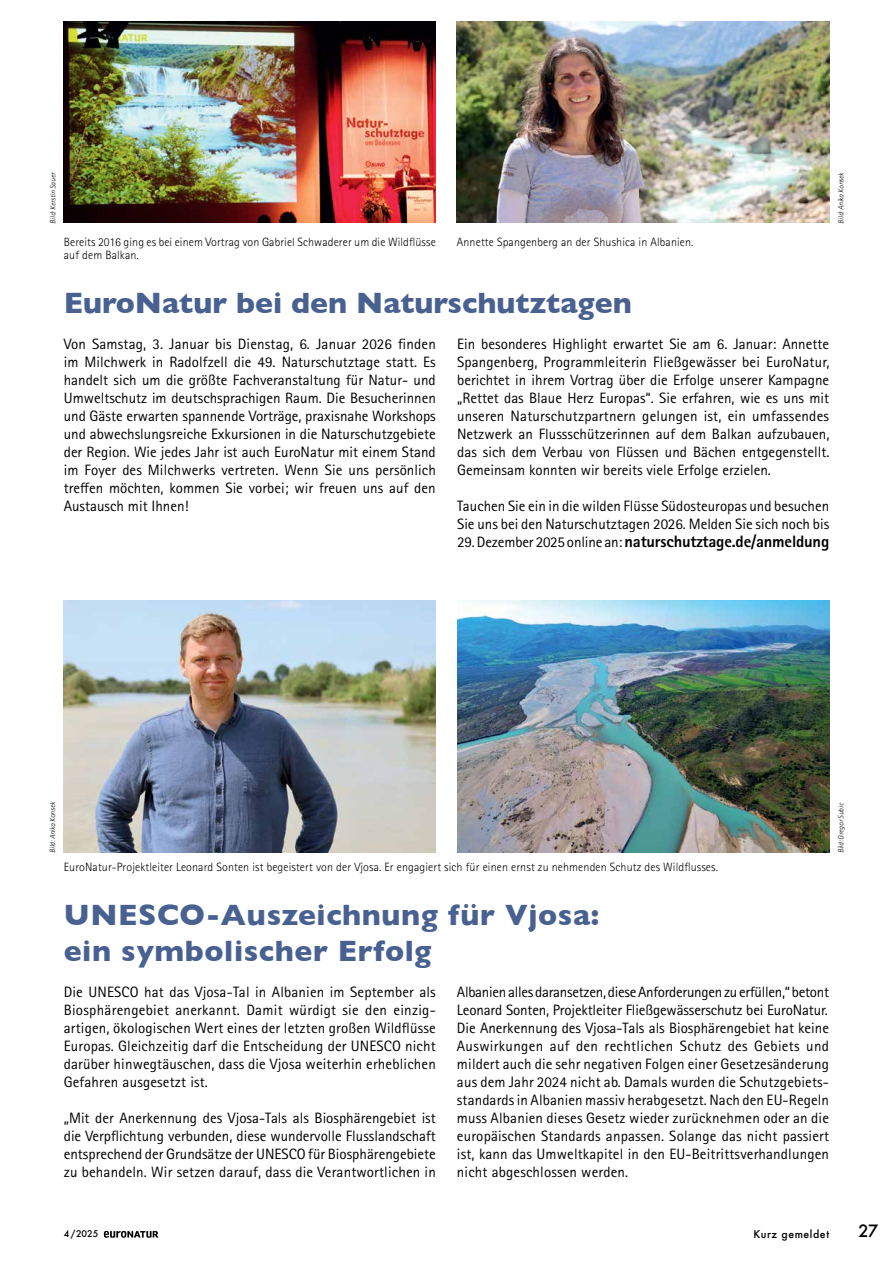
<style>
.page{position:relative;width:893px;height:1263px;background:#fff}
.page>*{position:absolute;margin:0;border:0;box-sizing:border-box;transform-origin:0 0}
.t1{font:700 30px/36px "Gill Sans";letter-spacing:.02em;color:#496191}
.t2{font:700 30px "Gill Sans";color:#496191}
.t3{font:800 16.5px "Rotis Sans Serif Pro";letter-spacing:-.01em;color:#000}
.t4{font:500 16.5px "Futura";color:#000}
.t5{font:15px/18px "Rotis Sans Serif Pro";color:#000;text-align:justify}
.t6{font:300 12px/13.5px "Rotis Sans Serif Pro";letter-spacing:.01em;color:#000}
.t7{font:500 10.5px "Futura";letter-spacing:.05em;color:#000}
.t8{font:500 9px "Futura";color:#000}
.t9{font:italic 300 7.5px "Rotis Sans Serif Pro";color:#000}
.s1{font-weight:400;font-size:15px}
</style>
<div class="page">
<svg style="left:104px;top:1231px;width:54px;height:7px"></svg>
<img style="left:64px;top:21px;width:372px;height:201px">
<img style="left:64px;top:601px;width:372px;height:252px">
<img style="left:457px;top:21px;width:372px;height:201px">
<img style="left:457px;top:601px;width:372px;height:252px">
<p class="t9" style="left:48px;top:224px;width:53px;rotate:-90deg">Bild: Kerstin Sauer</p>
<p class="t6" style="left:64px;top:235px;width:374px">Bereits 2016 ging es bei einem Vortrag von Gabriel Schwaderer um die Wildflüsse auf dem Balkan.</p>
<p class="t6" style="left:457px;top:235px;width:238px">Annette Spangenberg an der Shushica in Albanien.</p>
<p class="t9" style="left:837px;top:224px;width:53px;rotate:-90deg">Bild: Anika Konsek</p>
<h1 class="t2" style="left:64px;top:279px;width:569px">EuroNatur bei den Naturschutztagen</h1>
<p class="t5" style="left:457px;top:335px;width:374px">Ein besonderes Highlight erwartet Sie am 6. Januar: Annette Spangenberg, Programmleiterin Fließgewässer bei EuroNatur, berichtet in ihrem Vortrag über die Erfolge unserer Kampagne „Rettet das Blaue Herz Europas“. Sie erfahren, wie es uns mit unseren Naturschutzpartnern gelungen ist, ein umfassendes Netzwerk an Flussschützerinnen auf dem Balkan aufzubauen, das sich dem Verbau von Flüssen und Bächen entgegenstellt.<br>Gemeinsam konnten wir bereits viele Erfolge erzielen.</p>
<p class="t5" style="left:457px;top:497px;width:374px">Tauchen Sie ein in die wilden Flüsse Südosteuropas und besuchen<br>Sie uns bei den Naturschutztagen 2026. Melden Sie sich noch bis</p>
<p class="t3" style="left:457px;top:530px;width:374px"><span class="s1">29. Dezember 2025 online an:</span> naturschutztage.de/anmeldung</p>
<p class="t5" style="left:64px;top:335px;width:374px">Von Samstag, 3. Januar bis Dienstag, 6. Januar 2026 finden im Milchwerk in Radolfzell die 49. Naturschutztage statt. Es handelt sich um die größte Fachveranstaltung für Natur- und Umweltschutz im deutschsprachigen Raum. Die Besucherinnen und Gäste erwarten spannende Vorträge, praxisnahe Workshops und abwechslungsreiche Exkursionen in die Naturschutzgebiete der Region. Wie jedes Jahr ist auch EuroNatur mit einem Stand im Foyer des Milchwerks vertreten. Wenn Sie uns persönlich treffen möchten, kommen Sie vorbei; wir freuen uns auf den Austausch mit Ihnen!</p>
<p class="t9" style="left:48px;top:853px;width:53px;rotate:-90deg">Bild: Anika Konsek</p>
<p class="t6" style="left:64px;top:860px;width:656px">EuroNatur-Projektleiter Leonard Sonten ist begeistert von der Vjosa. Er engagiert sich für einen ernst zu nehmenden Schutz des Wildflusses.</p>
<p class="t9" style="left:837px;top:853px;width:52px;rotate:-90deg">Bild: Gregor Subic</p>
<h1 class="t1" style="left:64px;top:896px;width:537px">UNESCO-Auszeichnung für Vjosa: ein symbolischer Erfolg</h1>
<p class="t5" style="left:64px;top:983px;width:374px">Die UNESCO hat das Vjosa-Tal in Albanien im September als Biosphärengebiet anerkannt. Damit würdigt sie den einzig&shy;artigen, ökologischen Wert eines der letzten großen Wildflüsse Europas. Gleichzeitig darf die Entscheidung der UNESCO nicht darüber hinwegtäuschen, dass die Vjosa weiterhin erheblichen Gefahren ausgesetzt ist.</p>
<p class="t5" style="left:64px;top:1109px;width:374px">„Mit der Anerkennung des Vjosa-Tals als Biosphärengebiet ist die Verpflichtung verbunden, diese wundervolle Flusslandschaft entsprechend der Grundsätze der UNESCO für Biosphärengebiete zu behandeln. Wir setzen darauf, dass die Verantwortlichen in</p>
<p class="t5" style="left:457px;top:983px;width:374px">Albanien alles daransetzen, diese Anforderungen zu erfüllen,“ betont Leonard Sonten, Projektleiter Fließgewässerschutz bei EuroNatur.<br>Die Anerkennung des Vjosa-Tals als Biosphärengebiet hat keine Auswirkungen auf den rechtlichen Schutz des Gebiets und mildert auch die sehr negativen Folgen einer Gesetzesänderung aus dem Jahr 2024 nicht ab. Damals wurden die Schutzgebiets&shy;standards in Albanien massiv herabgesetzt. Nach den EU-Regeln muss Albanien dieses Gesetz wieder zurücknehmen oder an die europäischen Standards anpassen. Solange das nicht passiert ist, kann das Umweltkapitel in den EU-Beitrittsverhandlungen nicht abgeschlossen werden.</p>
<p class="t8" style="left:64px;top:1228px;width:36px">4 /2025</p>
<p class="t4" style="left:858px;top:1220px;width:21px">27</p>
<p class="t7" style="left:754px;top:1226px;width:77px">Kurz gemeldet</p>
</div>
